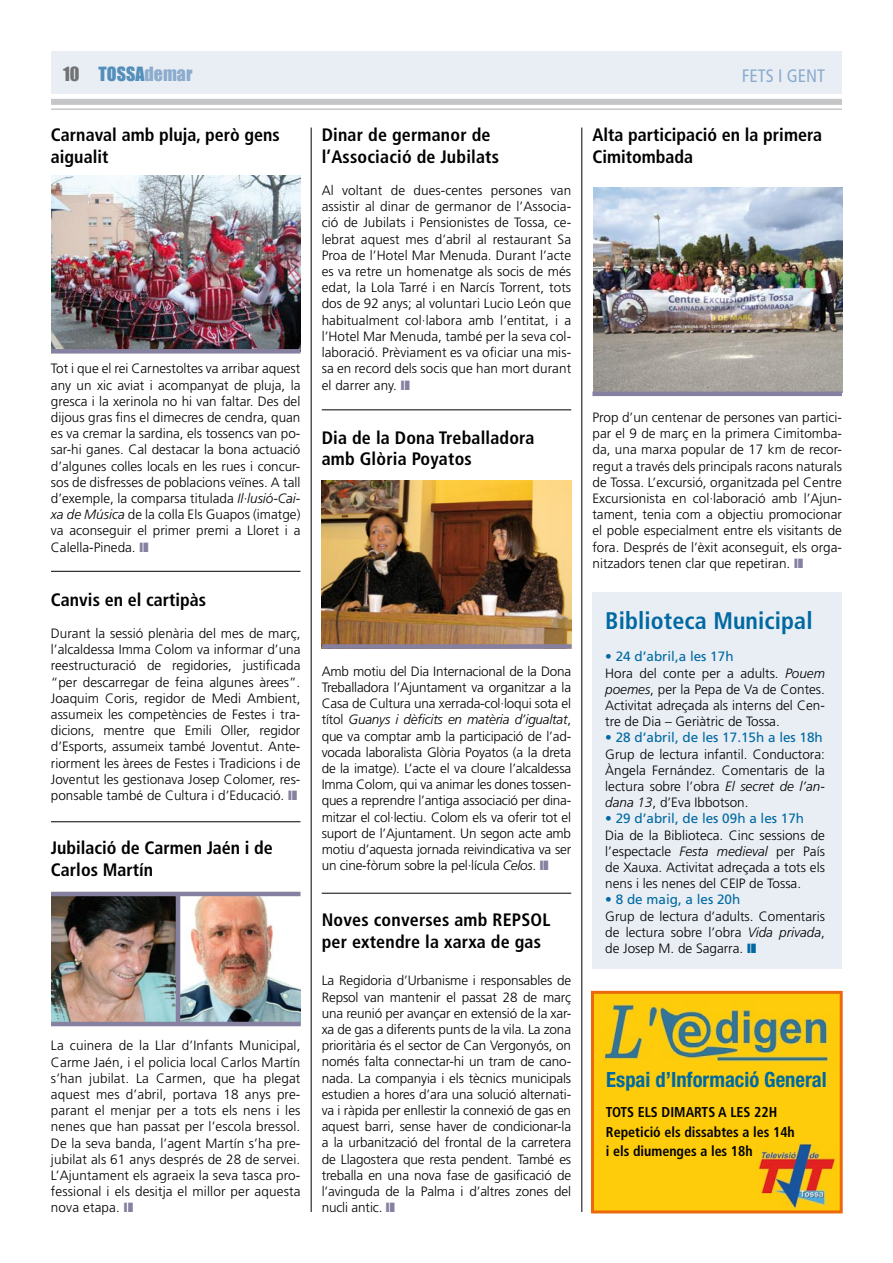
<style>
.page{position:relative;width:893px;height:1263px;background:#fff}
.page>*{position:absolute;margin:0;border:0;box-sizing:border-box;transform-origin:0 0}
.t1{font:700 condensed 24px "Frutiger";color:#0069a1}
.t2{font:700 condensed 21px "Helvetica Neue";color:#0069a1}
.t3{font:700 condensed 18px/21.6px "Frutiger";color:#000}
.t4{font:18px "Impact";color:#538fba}
.t5{font:condensed 18px "Frutiger";color:#8baccd}
.t6{font:700 condensed 14.25px/19.5px "Frutiger";color:#000}
.t7{font:300 13.5px/16.2px "Frutiger";color:#000;text-align:justify}
.t8{font:13.5px "Frutiger";color:#0069a1}
.s1{color:#707173}
.s2{color:#8baccd}
.s3{font-style:italic}
.s4{font-weight:400;color:#0069a1}
</style>
<div class="page">
<div style="left:51px;top:99px;width:791px;height:6px;background:#c5c6c8"></div>
<hr style="left:51px;top:108px;width:791px;height:2px;background:#c5c6c8">
<div style="left:52px;top:51px;width:790px;height:43px;background:#e9eef4"></div>
<div style="left:592px;top:592px;width:250px;height:376px;background:#e9eef4"></div>
<img style="left:322px;top:480px;width:249px;height:164px">
<div style="left:322px;top:644px;width:249px;height:5px;background:#8681a0"></div>
<img style="left:51px;top:176px;width:249px;height:173px">
<img style="left:180px;top:896px;width:120px;height:126px">
<img style="left:593px;top:187px;width:249px;height:205px">
<hr style="left:592px;top:392px;width:250px;height:4px;background:#8681a0">
<img style="left:51px;top:896px;width:125px;height:126px">
<hr style="left:51px;top:1022px;width:249px;height:4px;background:#8681a0">
<hr style="left:51px;top:892px;width:249px;height:4px;background:#8681a0">
<hr style="left:176px;top:893px;width:4px;height:132px;background:#8681a0">
<hr style="left:582px;top:128px;width:1px;height:1084px;background:#000">
<hr style="left:311px;top:128px;width:1px;height:1084px;background:#000">
<hr style="left:51px;top:571px;width:249px;height:1px;background:#000">
<hr style="left:51px;top:821px;width:249px;height:1px;background:#000">
<hr style="left:322px;top:410px;width:249px;height:1px;background:#000">
<hr style="left:322px;top:893px;width:249px;height:1px;background:#000">
<div style="left:51px;top:349px;width:249px;height:5px;background:#8681a0"></div>
<img style="left:595px;top:995px;width:244px;height:214px">
<div style="left:591px;top:991px;width:252px;height:222px;border:3px solid #eb690a"></div>
<img style="left:757px;top:1143px;width:79px;height:65px">
<h3 class="t4" style="left:63px;top:63px;width:131px"><span class="s1">10</span> TOSSA<span class="s2">demar</span></h3>
<h3 class="t5" style="left:742px;top:65px;width:85px">FETS I GENT</h3>
<h3 class="t3" style="left:51px;top:124px;width:230px">Carnaval amb pluja, però gens aigualit</h3>
<p class="t7" style="left:51px;top:360px;width:251px">Tot i que el rei Carnestoltes va arribar aquest any un xic aviat i acompanyat de pluja, la gresca i la xerinola no hi van faltar. Des del dijous gras fins el dimecres de cendra, quan es va cremar la sardina, els tossencs van po&shy;sar-hi ganes. Cal destacar la bona actuació d’algunes colles locals en les rues i concur&shy;sos de disfresses de poblacions veïnes. A tall d’exemple, la comparsa titulada <span class="s3">Il·lusió-Cai&shy;xa de Música</span> de la colla Els Guapos (imatge) va aconseguir el primer premi a Lloret i a Calella-Pineda.</p>
<h3 class="t3" style="left:51px;top:588px;width:157px">Canvis en el cartipàs</h3>
<p class="t7" style="left:51px;top:625px;width:251px">Durant la sessió plenària del mes de març, l’alcaldessa Imma Colom va informar d’una reestructuració de regidories, justificada “per descarregar de feina algunes àrees”.<br>Joaquim Coris, regidor de Medi Ambient, assumeix les competències de Festes i tra&shy;dicions, mentre que Emili Oller, regidor d’Esports, assumeix també Joventut. Ante&shy;riorment les àrees de Festes i Tradicions i de Joventut les gestionava Josep Colomer, res&shy;ponsable també de Cultura i d’Educació.</p>
<h3 class="t3" style="left:51px;top:837px;width:223px">Jubilació de Carmen Jaén i de<br>Carlos Martín</h3>
<p class="t7" style="left:51px;top:1037px;width:251px">La cuinera de la Llar d’Infants Municipal, Carme Jaén, i el policia local Carlos Martín s’han jubilat. La Carmen, que ha plegat aquest mes d’abril, portava 18 anys pre&shy;parant el menjar per a tots els nens i les nenes que han passat per l’escola bressol.<br>De la seva banda, l’agent Martín s’ha pre&shy;jubilat als 61 anys després de 28 de servei.<br>L’Ajuntament els agraeix la seva tasca pro&shy;fessional i els desitja el millor per aquesta nova etapa.</p>
<h3 class="t3" style="left:322px;top:124px;width:179px">Dinar de germanor de l’Associació de Jubilats</h3>
<p class="t7" style="left:322px;top:182px;width:251px">Al voltant de dues-centes persones van assistir al dinar de germanor de l’Associa&shy;ció de Jubilats i Pensionistes de Tossa, ce&shy;lebrat aquest mes d’abril al restaurant Sa Proa de l’Hotel Mar Menuda. Durant l’acte es va retre un homenatge als socis de més edat, la Lola Tarré i en Narcís Torrent, tots dos de 92 anys; al voluntari Lucio León que habitualment col·labora amb l’entitat, i a l’Hotel Mar Menuda, també per la seva col· laboració. Prèviament es va oficiar una mis&shy;sa en record dels socis que han mort durant el darrer any.</p>
<h3 class="t3" style="left:322px;top:426px;width:214px">Dia de la Dona Treballadora amb Glòria Poyatos</h3>
<p class="t7" style="left:322px;top:663px;width:251px">Amb motiu del Dia Internacional de la Dona Treballadora l’Ajuntament va organitzar a la Casa de Cultura una xerrada-col·loqui sota el títol <span class="s3">Guanys i dèficits en matèria d’igualtat</span>, que va comptar amb la participació de l’ad&shy;vocada laboralista Glòria Poyatos (a la dreta de la imatge). L’acte el va cloure l’alcaldessa Imma Colom, qui va animar les dones tossen&shy;ques a reprendre l’antiga associació per dina&shy;mitzar el col·lectiu. Colom els va oferir tot el suport de l’Ajuntament. Un segon acte amb motiu d’aquesta jornada reivindicativa va ser un cine-fòrum sobre la pel·lícula <span class="s3">Celos</span>.</p>
<h3 class="t3" style="left:322px;top:909px;width:221px">Noves converses amb REPSOL per extendre la xarxa de gas</h3>
<p class="t7" style="left:322px;top:972px;width:251px">La Regidoria d’Urbanisme i responsables de Repsol van mantenir el passat 28 de març una reunió per avançar en extensió de la xar&shy;xa de gas a diferents punts de la vila. La zona prioritària és el sector de Can Vergonyós, on només falta connectar-hi un tram de cano&shy;nada. La companyia i els tècnics municipals estudien a hores d’ara una solució alternati&shy;va i ràpida per enllestir la connexió de gas en aquest barri, sense haver de condicionar-la a la urbanització del frontal de la carretera de Llagostera que resta pendent. També es treballa en una nova fase de gasificació de l’avinguda de la Palma i d’altres zones del nucli antic.</p>
<h3 class="t3" style="left:592px;top:124px;width:231px">Alta participació en la primera<br>Cimitombada</h3>
<p class="t7" style="left:592px;top:409px;width:251px">Prop d’un centenar de persones van partici&shy;par el 9 de març en la primera Cimitomba&shy;da, una marxa popular de 17 km de recor&shy;regut a través dels principals racons naturals de Tossa. L’excursió, organitzada pel Centre Excursionista en col·laboració amb l’Ajun&shy;tament, tenia com a objectiu promocionar el poble especialment entre els visitants de fora. Després de l’èxit aconseguit, els orga&shy;nitzadors tenen clar que repetiran.</p>
<h1 class="t1" style="left:605px;top:606px;width:209px">Biblioteca Municipal</h1>
<p class="t7" style="left:605px;top:648px;width:221px;text-align:left"><span class="s4">• 24 d’abril,a les 17h<br></span>Hora del conte per a adults. <span class="s3">Pouem poemes</span>, per la Pepa de Va de Contes.<br>Activitat adreçada als interns del Cen&shy;tre de Dia – Geriàtric de Tossa.</p>
<p class="t8" style="left:605px;top:730px;width:219px">• 28 d’abril, de les 17.15h a les 18h</p>
<p class="t7" style="left:605px;top:746px;width:221px">Grup de lectura infantil. Conductora:<br>Àngela Fernández. Comentaris de la lectura sobre l’obra <span class="s3">El secret de l’an&shy;dana 13</span>, d’Eva Ibbotson.</p>
<p class="t8" style="left:605px;top:811px;width:200px">• 29 d’abril, de les 09h a les 17h</p>
<p class="t7" style="left:605px;top:827px;width:221px">Dia de la Biblioteca. Cinc sessions de l’espectacle <span class="s3">Festa medieval</span> per País de Xauxa. Activitat adreçada a tots els nens i les nenes del CEIP de Tossa.</p>
<p class="t8" style="left:605px;top:892px;width:137px">• 8 de maig, a les 20h</p>
<p class="t7" style="left:605px;top:908px;width:221px">Grup de lectura d’adults. Comentaris de lectura sobre l’obra <span class="s3">Vida privada</span>, de Josep M. de Sagarra.</p>
<h2 class="t2" style="left:606px;top:1067px;width:222px">Espai d’Informació General</h2>
<p class="t6" style="left:606px;top:1103px;width:190px">Tots els dimarts a les 22h<br>Repetició els dissabtes a les 14h i els diumenges a les 18h</p>
</div>
